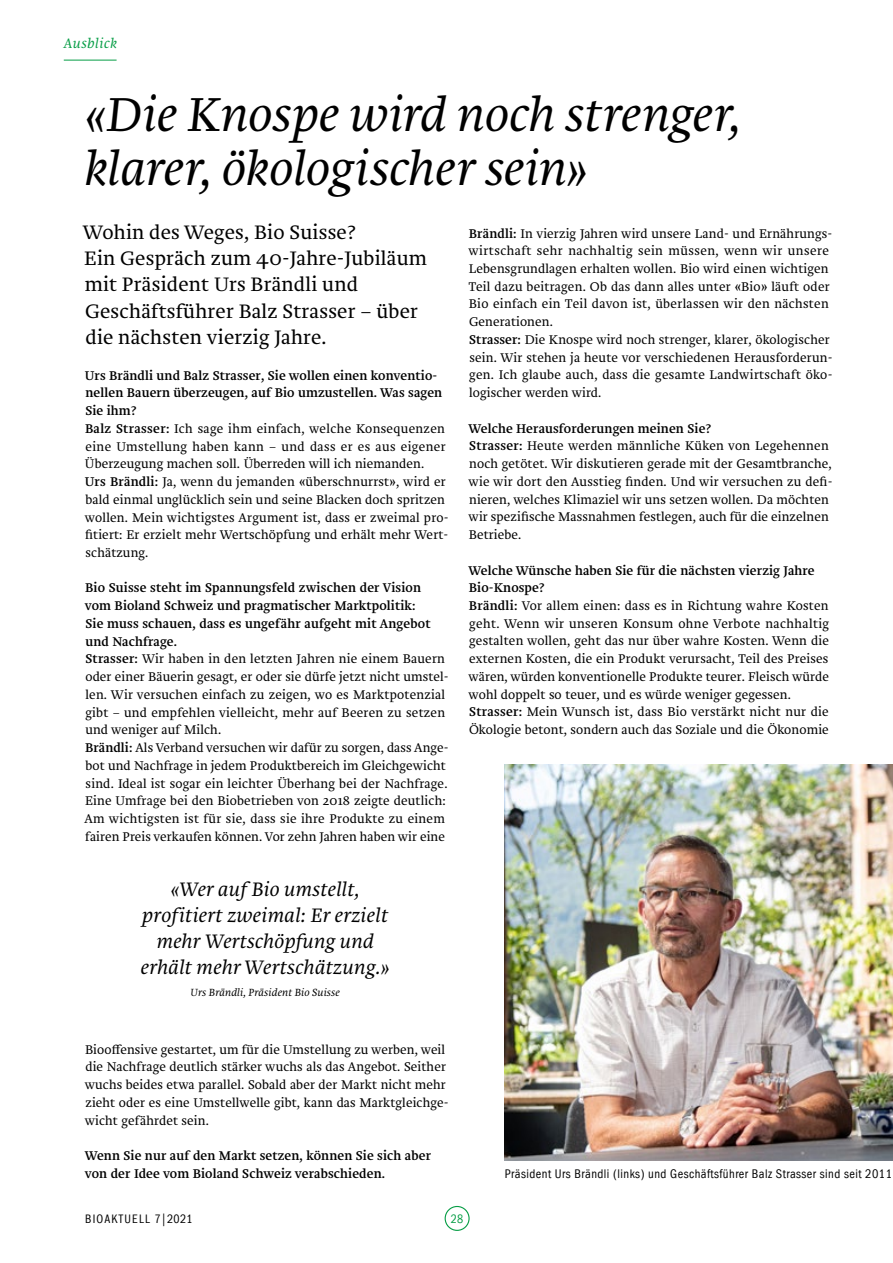
<style>
.page{position:relative;width:893px;height:1263px;background:#fff}
.page>*{position:absolute;margin:0;border:0;box-sizing:border-box;transform-origin:0 0}
.t1{font:italic 300 49.5px/53.2px "Brioni Pro";color:#000}
.t2{font:300 20.25px/26.1px "Brioni Pro";letter-spacing:.01em;color:#000}
.t3{font:italic 300 20.25px/26.1px "Brioni Pro";letter-spacing:.01em;color:#000;text-align:center}
.t4{font:italic 300 14.25px "Brioni Pro";letter-spacing:.04em;color:#069d45}
.t5{font:300 13.2px/17.7px "Brioni Pro";letter-spacing:.015em;color:#000}
.t6{font:13.2px/17.7px "Brioni Pro";letter-spacing:.01em;color:#000}
.t7{font:condensed 12.9px "Franklin Gothic LT Com";letter-spacing:.035em;color:#000}
.t8{font:condensed 12.6px "Franklin Gothic LT Com";letter-spacing:.11em;color:#000;scale:.95 1}
.t9{font:condensed 12.6px "Franklin Gothic LT Com";color:#069d45;scale:.95 1}
.t10{font:italic 300 10.8px "Brioni Pro";letter-spacing:.01em;color:#000}
.s1{font-weight:400}
</style>
<div class="page">
<div style="left:445px;top:1206px;width:25px;height:25px;border:1px solid #069d45;border-radius:50%"></div>
<img style="left:505px;top:765px;width:388px;height:395px">
<hr style="left:64px;top:60px;width:53px;height:1px;background:#069d45">
<p class="t4" style="left:64px;top:33px;width:55px">Ausblick</p>
<h1 class="t1" style="left:85px;top:89px;width:658px">«Die Knospe wird noch strenger, klarer, ökologischer sein»</h1>
<h2 class="t2" style="left:83px;top:220px;width:346px">Wohin des Weges, Bio Suisse?<br>Ein Gespräch zum 40-Jahre-Jubiläum mit Präsident Urs Brändli und<br>Geschäftsführer Balz Strasser – über die nächsten vierzig Jahre.</h2>
<p class="t5" style="left:85px;top:366px;width:365px"><span class="s1">Urs Brändli und Balz Strasser, Sie wollen einen konventio&shy;nellen Bauern überzeugen, auf Bio umzustellen. Was sagen Sie ihm?<br>Balz Strasser:</span> Ich sage ihm einfach, welche Konsequenzen eine Umstellung haben kann – und dass er es aus eigener Überzeugung machen soll. Überreden will ich niemanden.<br><span class="s1">Urs Brändli:</span> Ja, wenn du jemanden <span class="s1">«</span>überschnurrst<span class="s1">»</span>, wird er bald einmal unglücklich sein und seine Blacken doch spritzen wollen. Mein wichtigstes Argument ist, dass er zweimal pro&shy;fitiert: Er erzielt mehr Wertschöpfung und erhält mehr Wert&shy;schätzung.</p>
<p class="t5" style="left:85px;top:579px;width:366px"><span class="s1">Bio Suisse steht im Spannungsfeld zwischen der Vision vom Bioland Schweiz und pragmatischer Marktpolitik:<br>Sie muss schauen, dass es ungefähr aufgeht mit Angebot und Nachfrage.<br>Strasser:</span> Wir haben in den letzten Jahren nie einem Bauern oder einer Bäuerin gesagt, er oder sie dürfe jetzt nicht umstel&shy;len. Wir versuchen einfach zu zeigen, wo es Marktpotenzial gibt – und empfehlen vielleicht, mehr auf Beeren zu setzen und weniger auf Milch.<br><span class="s1">Brändli:</span> Als Verband versuchen wir dafür zu sorgen, dass Ange&shy;bot und Nachfrage in jedem Produktbereich im Gleichgewicht sind. Ideal ist sogar ein leichter Überhang bei der Nachfrage.<br>Eine Umfrage bei den Biobetrieben von 2018 zeigte deutlich:<br>Am wichtigsten ist für sie, dass sie ihre Produkte zu einem fairen Preis verkaufen können. Vor zehn Jahren haben wir eine</p>
<p class="t5" style="left:468px;top:224px;width:366px"><span class="s1">Brändli:</span> In vierzig Jahren wird unsere Land- und Ernährungs&shy;wirtschaft sehr nachhaltig sein müssen, wenn wir unsere Lebensgrundlagen erhalten wollen. Bio wird einen wichtigen Teil dazu beitragen. Ob das dann alles unter <span class="s1">«</span>Bio<span class="s1">»</span> läuft oder Bio einfach ein Teil davon ist, überlassen wir den nächsten Generationen.<br><span class="s1">Strasser:</span> Die Knospe wird noch strenger, klarer, ökologischer sein. Wir stehen ja heute vor verschiedenen Herausforderun&shy;gen. Ich glaube auch, dass die gesamte Landwirtschaft öko&shy;logischer werden wird.</p>
<p class="t5" style="left:468px;top:419px;width:366px"><span class="s1">Welche Herausforderungen meinen Sie?<br>Strasser:</span> Heute werden männliche Küken von Legehennen noch getötet. Wir diskutieren gerade mit der Gesamtbranche, wie wir dort den Ausstieg finden. Und wir versuchen zu defi&shy;nieren, welches Klimaziel wir uns setzen wollen. Da möchten wir spezifische Massnahmen festlegen, auch für die einzelnen Betriebe.</p>
<p class="t5" style="left:468px;top:561px;width:362px"><span class="s1">Welche Wünsche haben Sie für die nächsten vierzig Jahre Bio-Knospe?<br>Brändli:</span> Vor allem einen: dass es in Richtung wahre Kosten geht. Wenn wir unseren Konsum ohne Verbote nachhaltig gestalten wollen, geht das nur über wahre Kosten. Wenn die externen Kosten, die ein Produkt verursacht, Teil des Preises wären, würden konventionelle Produkte teurer. Fleisch würde wohl doppelt so teuer, und es würde weniger gegessen.<br><span class="s1">Strasser:</span> Mein Wunsch ist, dass Bio verstärkt nicht nur die Ökologie betont, sondern auch das Soziale und die Ökonomie</p>
<h2 class="t3" style="left:141px;top:876px;width:250px">«Wer auf Bio umstellt, profitiert zweimal: Er erzielt mehr Wertschöpfung und erhält mehr Wertschätzung.»</h2>
<p class="t10" style="left:190px;top:985px;width:151px">Urs Brändli, Präsident Bio Suisse</p>
<p class="t5" style="left:85px;top:1040px;width:365px">Biooffensive gestartet, um für die Umstellung zu werben, weil die Nachfrage deutlich stärker wuchs als das Angebot. Seither wuchs beides etwa parallel. Sobald aber der Markt nicht mehr zieht oder es eine Umstellwelle gibt, kann das Marktgleichge&shy;wicht gefährdet sein.</p>
<p class="t6" style="left:85px;top:1147px;width:348px">Wenn Sie nur auf den Markt setzen, können Sie sich aber von der Idee vom Bioland Schweiz verabschieden.</p>
<p class="t8" style="left:85px;top:1212px;width:115px">BIOAKTUELL 7|2021</p>
<p class="t9" style="left:451px;top:1211px;width:15px">28</p>
<p class="t7" style="left:505px;top:1166px;width:389px">Präsident Urs Brändli (links) und Geschäftsführer Balz Strasser sind seit 2011</p>
</div>
